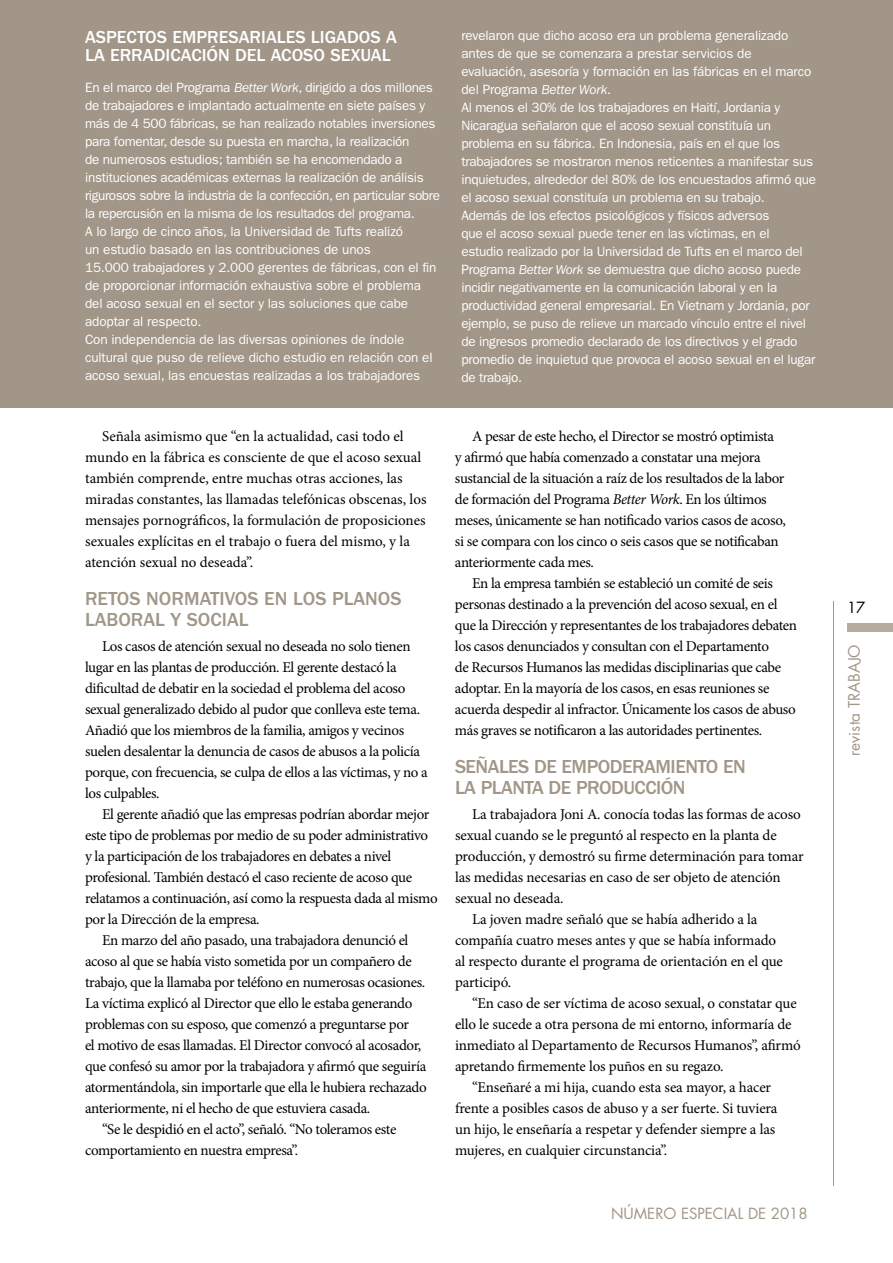
<style>
.page{position:relative;width:893px;height:1263px;background:#fff}
.page>*{position:absolute;margin:0;border:0;box-sizing:border-box;transform-origin:0 0}
.t1{font:500 19.5px/21px "ITC Franklin Gothic Std";letter-spacing:-.025em;color:#a19688}
.t2{font:500 19.5px/21px "ITC Franklin Gothic Std";color:#a19688}
.t3{font:500 18px/18px "ITC Franklin Gothic Std";color:#fff}
.t4{font:15.3px "Futura Std";color:#a19688}
.t5{font:15px/21px "Minion Pro";letter-spacing:-.025em;color:#000}
.t6{font:15px/21px "Minion Pro";color:#000}
.t7{font:15px "Futura Std";color:#a19688}
.t8{font:15px "Futura Std";color:#000}
.t9{font:13.5px/18px "ITC Franklin Gothic Std";letter-spacing:-.02em;color:#fff}
.s1{font-style:italic}
</style>
<div class="page">
<hr style="left:833px;top:601px;width:1px;height:585px;background:#a19688">
<div style="left:847px;top:623px;width:46px;height:8px;background:#b5ab9f"></div>
<div style="left:0;top:0;width:893px;height:407px;background:#a19688"></div>
<p class="t3" style="left:85px;top:29px;width:313px">ASPECTOS EMPRESARIALES LIGADOS A<br>LA ERRADICACIÓN DEL ACOSO SEXUAL</p>
<p class="t9" style="left:85px;top:79px;width:356px">En el marco del Programa <span class="s1">Better Work</span>, dirigido a dos millones de trabajadores e implantado actualmente en siete países y más de 4 500 fábricas, se han realizado notables inversiones para fomentar, desde su puesta en marcha, la realización<br>de numerosos estudios; también se ha encomendado a instituciones académicas externas la realización de análisis rigurosos sobre la industria de la confección, en particular sobre la repercusión en la misma de los resultados del programa.<br>A lo largo de cinco años, la Universidad de Tufts realizó<br>un estudio basado en las contribuciones de unos<br>15.000 trabajadores y 2.000 gerentes de fábricas, con el fin de proporcionar información exhaustiva sobre el problema del acoso sexual en el sector y las soluciones que cabe adoptar al respecto.<br>Con independencia de las diversas opiniones de índole cultural que puso de relieve dicho estudio en relación con el acoso sexual, las encuestas realizadas a los trabajadores</p>
<p class="t9" style="left:461px;top:27px;width:356px">revelaron que dicho acoso era un problema generalizado antes de que se comenzara a prestar servicios de evaluación, asesoría y formación en las fábricas en el marco del Programa <span class="s1">Better Work</span>.<br>Al menos el 30% de los trabajadores en Haití, Jordania y Nicaragua señalaron que el acoso sexual constituía un problema en su fábrica. En Indonesia, país en el que los trabajadores se mostraron menos reticentes a manifestar sus inquietudes, alrededor del 80% de los encuestados afirmó que el acoso sexual constituía un problema en su trabajo.<br>Además de los efectos psicológicos y físicos adversos<br>que el acoso sexual puede tener en las víctimas, en el<br>estudio realizado por la Universidad de Tufts en el marco del Programa <span class="s1">Better Work</span> se demuestra que dicho acoso puede incidir negativamente en la comunicación laboral y en la productividad general empresarial. En Vietnam y Jordania, por ejemplo, se puso de relieve un marcado vínculo entre el nivel de ingresos promedio declarado de los directivos y el grado promedio de inquietud que provoca el acoso sexual en el lugar de trabajo.</p>
<p class="t6" style="left:85px;top:426px;width:343px;text-indent:17px">Señala asimismo que “en la actualidad, casi todo el mundo en la fábrica es consciente de que el acoso sexual también comprende, entre muchas otras acciones, las miradas constantes, las llamadas telefónicas obscenas, los mensajes pornográficos, la formulación de proposiciones sexuales explícitas en el trabajo o fuera del mismo, y la atención sexual no deseada”.</p>
<h1 class="t2" style="left:85px;top:588px;width:318px">RETOS NORMATIVOS EN LOS PLANOS<br>LABORAL Y SOCIAL</h1>
<p class="t5" style="left:85px;top:636px;width:344px;text-indent:17px">Los casos de atención sexual no deseada no solo tienen lugar en las plantas de producción. El gerente destacó la dificultad de debatir en la sociedad el problema del acoso sexual generalizado debido al pudor que conlleva este tema.<br>Añadió que los miembros de la familia, amigos y vecinos suelen desalentar la denuncia de casos de abusos a la policía porque, con frecuencia, se culpa de ellos a las víctimas, y no a los culpables.</p>
<p class="t5" style="left:102px;top:804px;width:329px">El gerente añadió que las empresas podrían abordar mejor</p>
<p class="t5" style="left:85px;top:825px;width:345px">este tipo de problemas por medio de su poder administrativo</p>
<p class="t5" style="left:85px;top:846px;width:308px">y la participación de los trabajadores en debates a nivel</p>
<p class="t5" style="left:85px;top:867px;width:329px">profesional. También destacó el caso reciente de acoso que</p>
<p class="t5" style="left:85px;top:888px;width:354px">relatamos a continuación, así como la respuesta dada al mismo</p>
<p class="t5" style="left:85px;top:909px;width:176px">por la Dirección de la empresa.</p>
<p class="t5" style="left:102px;top:930px;width:308px">En marzo del año pasado, una trabajadora denunció el</p>
<p class="t5" style="left:85px;top:951px;width:328px">acoso al que se había visto sometida por un compañero de</p>
<p class="t5" style="left:85px;top:972px;width:342px">trabajo, que la llamaba por teléfono en numerosas ocasiones.</p>
<p class="t5" style="left:85px;top:993px;width:329px">La víctima explicó al Director que ello le estaba generando</p>
<p class="t5" style="left:85px;top:1014px;width:326px">problemas con su esposo, que comenzó a preguntarse por</p>
<p class="t5" style="left:85px;top:1035px;width:338px">el motivo de esas llamadas. El Director convocó al acosador,</p>
<p class="t5" style="left:85px;top:1056px;width:343px">que confesó su amor por la trabajadora y afirmó que seguiría</p>
<p class="t5" style="left:85px;top:1077px;width:343px">atormentándola, sin importarle que ella le hubiera rechazado</p>
<p class="t5" style="left:85px;top:1098px;width:287px">anteriormente, ni el hecho de que estuviera casada.</p>
<p class="t5" style="left:102px;top:1119px;width:296px">“Se le despidió en el acto”, señaló. “No toleramos este</p>
<p class="t5" style="left:85px;top:1140px;width:215px">comportamiento en nuestra empresa”.</p>
<p class="t5" style="left:455px;top:426px;width:332px;text-indent:17px">A pesar de este hecho, el Director se mostró optimista<br>y afirmó que había comenzado a constatar una mejora sustancial de la situación a raíz de los resultados de la labor de formación del Programa <span class="s1">Better Work</span>. En los últimos meses, únicamente se han notificado varios casos de acoso, si se compara con los cinco o seis casos que se notificaban anteriormente cada mes.</p>
<p class="t5" style="left:455px;top:573px;width:343px;text-indent:17px">En la empresa también se estableció un comité de seis personas destinado a la prevención del acoso sexual, en el que la Dirección y representantes de los trabajadores debaten los casos denunciados y consultan con el Departamento<br>de Recursos Humanos las medidas disciplinarias que cabe adoptar. En la mayoría de los casos, en esas reuniones se acuerda despedir al infractor. Únicamente los casos de abuso más graves se notificaron a las autoridades pertinentes.</p>
<h1 class="t1" style="left:455px;top:756px;width:292px">SEÑALES DE EMPODERAMIENTO EN<br>LA PLANTA DE PRODUCCIÓN</h1>
<p class="t5" style="left:472px;top:804px;width:330px">La trabajadora Joni A. conocía todas las formas de acoso</p>
<p class="t5" style="left:455px;top:825px;width:323px">sexual cuando se le preguntó al respecto en la planta de</p>
<p class="t5" style="left:455px;top:846px;width:350px">producción, y demostró su firme determinación para tomar</p>
<p class="t5" style="left:455px;top:867px;width:327px">las medidas necesarias en caso de ser objeto de atención</p>
<p class="t5" style="left:455px;top:888px;width:110px">sexual no deseada.</p>
<p class="t5" style="left:472px;top:909px;width:287px">La joven madre señaló que se había adherido a la</p>
<p class="t5" style="left:455px;top:930px;width:323px">compañía cuatro meses antes y que se había informado</p>
<p class="t5" style="left:455px;top:951px;width:329px">al respecto durante el programa de orientación en el que</p>
<p class="t5" style="left:455px;top:972px;width:58px">participó.</p>
<p class="t5" style="left:472px;top:993px;width:326px">“En caso de ser víctima de acoso sexual, o constatar que</p>
<p class="t5" style="left:455px;top:1014px;width:338px">ello le sucede a otra persona de mi entorno, informaría de</p>
<p class="t5" style="left:455px;top:1035px;width:347px">inmediato al Departamento de Recursos Humanos”, afirmó</p>
<p class="t5" style="left:455px;top:1056px;width:270px">apretando firmemente los puños en su regazo.</p>
<p class="t5" style="left:472px;top:1077px;width:301px">“Enseñaré a mi hija, cuando esta sea mayor, a hacer</p>
<p class="t5" style="left:455px;top:1098px;width:324px">frente a posibles casos de abuso y a ser fuerte. Si tuviera</p>
<p class="t5" style="left:455px;top:1119px;width:322px">un hijo, le enseñaría a respetar y defender siempre a las</p>
<p class="t5" style="left:455px;top:1140px;width:214px">mujeres, en cualquier circunstancia”.</p>
<p class="t7" style="left:611px;top:1204px;width:198px">NÚMERO ESPECIAL DE 2018</p>
<p class="t8" style="left:847px;top:597px;width:20px">17</p>
<p class="t4" style="left:844px;top:756px;width:113px;rotate:-90deg">revista TRABAJO</p>
</div>
